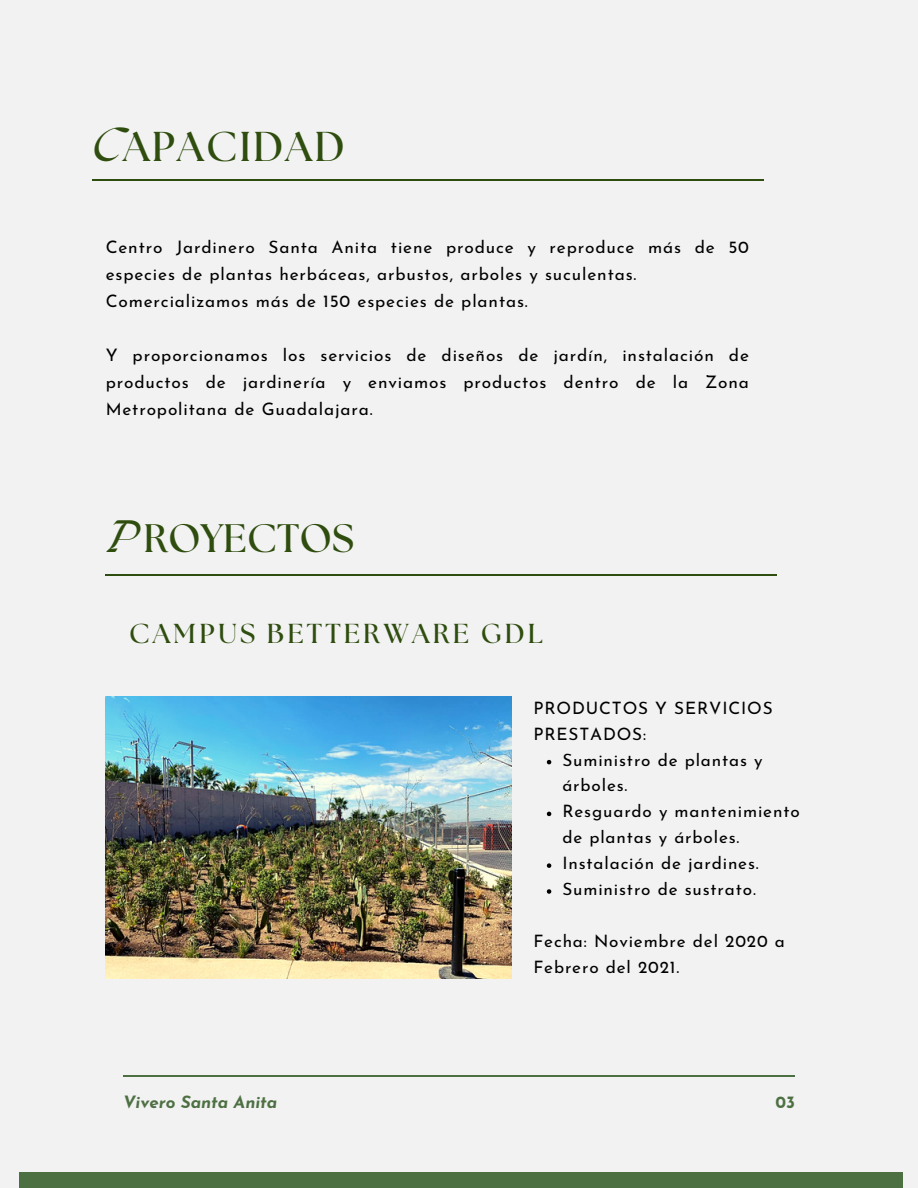
<style>
.page{position:relative;width:918px;height:1188px;background:#f2f2f2}
.page>*{position:absolute;margin:0;border:0;box-sizing:border-box;transform-origin:0 0}
.t1{font:700 41.7px "The Seasons";letter-spacing:.05em;color:#2f4d0e}
.t2{font:700 39.6px "The Seasons";letter-spacing:.005em;color:#2f4d0e}
.t3{font:700 27.45px "The Seasons";letter-spacing:.115em;color:#2f4d0e}
.t4{font:17.25px/27px "Josefin Sans";letter-spacing:.05em;color:#000}
.t5{font:17.1px/25.8px "Josefin Sans";letter-spacing:.05em;color:#000}
.t6{font:italic 700 16.95px "Josefin Sans";color:#4d7043}
.t7{font:700 16.95px "Josefin Sans";color:#4d7043}
.s1{font-style:italic}
</style>
<div class="page">
<hr style="left:123px;top:1075px;width:672px;height:1px;background:#4d7043">
<img style="left:106px;top:697px;width:406px;height:281px">
<hr style="left:106px;top:574px;width:671px;height:1px;background:#2f4d0e">
<hr style="left:92px;top:180px;width:671px;height:1px;background:#2f4d0e">
<svg style="left:547px;top:760px;width:4px;height:4px"></svg>
<svg style="left:547px;top:812px;width:4px;height:4px"></svg>
<svg style="left:547px;top:863px;width:4px;height:5px"></svg>
<svg style="left:547px;top:889px;width:4px;height:5px"></svg>
<div style="left:19px;top:1172px;width:883px;height:16px;background:#4d7043"></div>
<p class="t1" style="left:92px;top:127px;width:255px"><span class="s1">C</span>APACIDAD</p>
<p class="t4" style="left:106px;top:235px;width:645px">Centro Jardinero Santa Anita tiene produce y reproduce más de 50 especies de plantas herbáceas, arbustos, arboles y suculentas.</p>
<p class="t4" style="left:106px;top:289px;width:424px">Comercializamos más de 150 especies de plantas.</p>
<h1 class="t4" style="left:106px;top:343px;width:645px;text-align:justify">Y proporcionamos los servicios de diseños de jardín, instalación de productos de jardinería y enviamos productos dentro de la Zona Metropolitana de Guadalajara.</h1>
<p class="t2" style="left:106px;top:520px;width:250px"><span class="s1">P</span> ROYECTOS</p>
<p class="t3" style="left:129px;top:621px;width:415px">CAMPUS BETTERWARE GDL</p>
<h4 class="t6" style="left:123px;top:1095px;width:156px">Vivero Santa Anita</h4>
<p class="t5" style="left:533px;top:697px;width:241px">PRODUCTOS Y SERVICIOS<br>PRESTADOS:</p>
<h3 class="t5" style="left:562px;top:748px;width:202px">Suministro de plantas y árboles.</h3>
<p class="t5" style="left:562px;top:800px;width:239px">Resguardo y mantenimiento de plantas y árboles.</p>
<p class="t5" style="left:562px;top:852px;width:198px">Instalación de jardines.</p>
<p class="t5" style="left:562px;top:878px;width:195px">Suministro de sustrato.</p>
<p class="t5" style="left:533px;top:929px;width:253px">Fecha: Noviembre del 2020 a</p>
<p class="t5" style="left:533px;top:955px;width:147px">Febrero del 2021.</p>
<h2 class="t7" style="left:775px;top:1095px;width:21px">03</h2>
</div>
